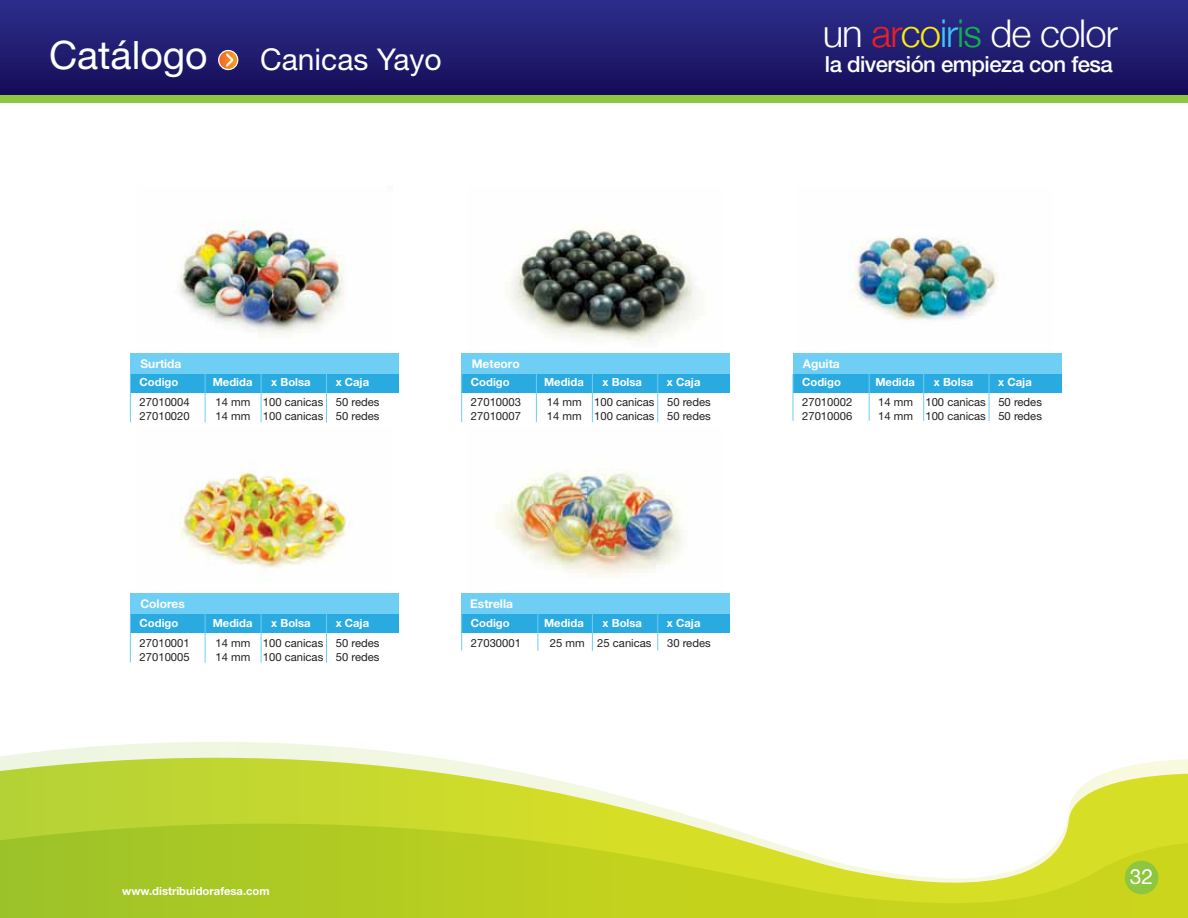
<style>
.page{position:relative;width:1188px;height:918px;background:#fff}
.page>*{position:absolute;margin:0;border:0;box-sizing:border-box;transform-origin:0 0}
.t1{font:39.15px "Helvetica Neue";color:#fff}
.t2{font:300 38.25px "Helvetica Neue";letter-spacing:-.025em;color:#fff}
.t3{font:30px "Helvetica Neue";color:#fff}
.t4{font:500 22.2px "Helvetica Neue";letter-spacing:-.025em;color:#fff}
.t5{font:21px "Helvetica Neue";color:#fff}
.t6{font:700 12px "Helvetica Neue";color:#fff}
.t7{font:11.25px "Helvetica Neue";color:#231f20}
.t8{font:700 11.25px "Helvetica Neue";color:#fff}
.s1{color:#ed1f24}
.s2{color:#f7eb13}
.s3{color:#3dc6f3}
.s4{color:#13b14b}
</style>
<div class="page">
<div style="left:0;top:0;width:1188px;height:99px;background:linear-gradient(to bottom,#2d2f8c,#150a56)"></div>
<svg style="left:219px;top:51px;width:19px;height:19px"></svg>
<div style="left:218px;top:50px;width:20px;height:20px;border:1px solid #fff;border-radius:50%"></div>
<svg style="left:226px;top:52px;width:8px;height:17px"></svg>
<svg style="left:0;top:742px;width:436px;height:16px"></svg>
<svg style="left:0;top:758px;width:1188px;height:66px"></svg>
<svg style="left:0;top:824px;width:1188px;height:94px;background:#c4d640"></svg>
<img style="left:178px;top:221px;width:166px;height:113px">
<div style="left:0;top:96px;width:1188px;height:7px;background:#8dc63f"></div>
<img style="left:510px;top:226px;width:188px;height:116px">
<img style="left:849px;top:237px;width:149px;height:84px">
<img style="left:180px;top:465px;width:166px;height:105px">
<div style="left:130px;top:353px;width:269px;height:40px;background:#6ecef4"></div>
<div style="left:130px;top:374px;width:269px;height:19px;background:#29abe2"></div>
<hr style="left:130px;top:374px;width:1px;height:48px;background:#6ecef4">
<hr style="left:261px;top:374px;width:1px;height:48px;background:#6ecef4">
<hr style="left:326px;top:374px;width:1px;height:48px;background:#6ecef4">
<hr style="left:205px;top:374px;width:1px;height:48px;background:#6ecef4">
<div style="left:462px;top:353px;width:268px;height:40px;background:#6ecef4"></div>
<div style="left:462px;top:374px;width:268px;height:19px;background:#29abe2"></div>
<hr style="left:461px;top:374px;width:1px;height:48px;background:#6ecef4">
<hr style="left:592px;top:374px;width:1px;height:48px;background:#6ecef4">
<hr style="left:657px;top:374px;width:1px;height:48px;background:#6ecef4">
<hr style="left:536px;top:374px;width:1px;height:48px;background:#6ecef4">
<div style="left:793px;top:353px;width:268px;height:40px;background:#6ecef4"></div>
<div style="left:793px;top:374px;width:268px;height:19px;background:#29abe2"></div>
<hr style="left:793px;top:374px;width:1px;height:47px;background:#6ecef4">
<hr style="left:923px;top:374px;width:1px;height:47px;background:#6ecef4">
<hr style="left:989px;top:374px;width:1px;height:47px;background:#6ecef4">
<hr style="left:869px;top:374px;width:1px;height:47px;background:#6ecef4">
<div style="left:130px;top:593px;width:269px;height:40px;background:#6ecef4"></div>
<div style="left:130px;top:614px;width:269px;height:19px;background:#29abe2"></div>
<hr style="left:130px;top:614px;width:1px;height:49px;background:#6ecef4">
<hr style="left:261px;top:614px;width:1px;height:49px;background:#6ecef4">
<hr style="left:326px;top:614px;width:1px;height:49px;background:#6ecef4">
<hr style="left:205px;top:614px;width:1px;height:49px;background:#6ecef4">
<img style="left:496px;top:470px;width:187px;height:106px">
<div style="left:462px;top:593px;width:268px;height:40px;background:#6ecef4"></div>
<div style="left:462px;top:614px;width:268px;height:19px;background:#29abe2"></div>
<hr style="left:461px;top:614px;width:1px;height:37px;background:#6ecef4">
<hr style="left:592px;top:614px;width:1px;height:37px;background:#6ecef4">
<hr style="left:657px;top:614px;width:1px;height:37px;background:#6ecef4">
<hr style="left:538px;top:614px;width:1px;height:37px;background:#6ecef4">
<div style="left:1125px;top:861px;width:33px;height:33px;background:#8dc63f;border-radius:50%"></div>
<h1 class="t1" style="left:49px;top:32px;width:160px">Catálogo</h1>
<h2 class="t2" style="left:823px;top:3px;width:297px">un <span class="s1">ar</span><span class="s2">co</span><span class="s3">ir</span><span class="s4">is</span> de color</h2>
<h3 class="t3" style="left:260px;top:42px;width:183px">Canicas Yayo</h3>
<h3 class="t4" style="left:825px;top:51px;width:289px">la diversión empieza con fesa</h3>
<p class="t6" style="left:140px;top:356px;width:43px">Surtida</p>
<p class="t8" style="left:140px;top:375px;width:40px">Codigo</p>
<p class="t8" style="left:213px;top:375px;width:41px">Medida</p>
<p class="t8" style="left:271px;top:375px;width:41px">x Bolsa</p>
<p class="t8" style="left:336px;top:375px;width:35px">x Caja</p>
<p class="t7" style="left:140px;top:396px;width:52px">27010004</p>
<p class="t7" style="left:216px;top:396px;width:165px">14 mm 100 canicas 50 redes</p>
<p class="t7" style="left:140px;top:410px;width:52px">27010020</p>
<p class="t7" style="left:216px;top:410px;width:165px">14 mm 100 canicas 50 redes</p>
<p class="t6" style="left:140px;top:596px;width:46px">Colores</p>
<p class="t8" style="left:140px;top:616px;width:40px">Codigo</p>
<p class="t8" style="left:213px;top:616px;width:41px">Medida</p>
<p class="t8" style="left:271px;top:616px;width:41px">x Bolsa</p>
<p class="t8" style="left:336px;top:616px;width:35px">x Caja</p>
<p class="t7" style="left:140px;top:636px;width:52px">27010001</p>
<p class="t7" style="left:216px;top:636px;width:165px">14 mm 100 canicas 50 redes</p>
<p class="t7" style="left:140px;top:650px;width:52px">27010005</p>
<p class="t7" style="left:216px;top:650px;width:165px">14 mm 100 canicas 50 redes</p>
<p class="t8" style="left:122px;top:884px;width:149px">www.distribuidorafesa.com</p>
<p class="t6" style="left:472px;top:356px;width:49px">Meteoro</p>
<p class="t8" style="left:471px;top:375px;width:40px">Codigo</p>
<p class="t8" style="left:544px;top:375px;width:41px">Medida</p>
<p class="t8" style="left:603px;top:375px;width:41px">x Bolsa</p>
<p class="t8" style="left:667px;top:375px;width:35px">x Caja</p>
<p class="t7" style="left:471px;top:396px;width:52px">27010003</p>
<p class="t7" style="left:547px;top:396px;width:165px">14 mm 100 canicas 50 redes</p>
<p class="t7" style="left:471px;top:410px;width:52px">27010007</p>
<p class="t7" style="left:547px;top:410px;width:165px">14 mm 100 canicas 50 redes</p>
<p class="t6" style="left:470px;top:596px;width:44px">Estrella</p>
<p class="t7" style="left:471px;top:636px;width:52px">27030001</p>
<p class="t7" style="left:550px;top:636px;width:103px">25 mm 25 canicas</p>
<p class="t7" style="left:667px;top:636px;width:45px">30 redes</p>
<p class="t8" style="left:471px;top:616px;width:40px">Codigo</p>
<p class="t8" style="left:544px;top:616px;width:41px">Medida</p>
<p class="t8" style="left:603px;top:616px;width:41px">x Bolsa</p>
<p class="t8" style="left:667px;top:616px;width:35px">x Caja</p>
<p class="t6" style="left:803px;top:356px;width:38px">Aguita</p>
<p class="t8" style="left:802px;top:375px;width:40px">Codigo</p>
<p class="t8" style="left:875px;top:375px;width:41px">Medida</p>
<p class="t8" style="left:934px;top:375px;width:41px">x Bolsa</p>
<p class="t8" style="left:998px;top:375px;width:35px">x Caja</p>
<p class="t7" style="left:802px;top:396px;width:52px">27010002</p>
<p class="t7" style="left:878px;top:396px;width:165px">14 mm 100 canicas 50 redes</p>
<p class="t7" style="left:802px;top:410px;width:52px">27010006</p>
<p class="t7" style="left:878px;top:410px;width:165px">14 mm 100 canicas 50 redes</p>
<h3 class="t5" style="left:1130px;top:864px;width:25px">32</h3>
</div>
